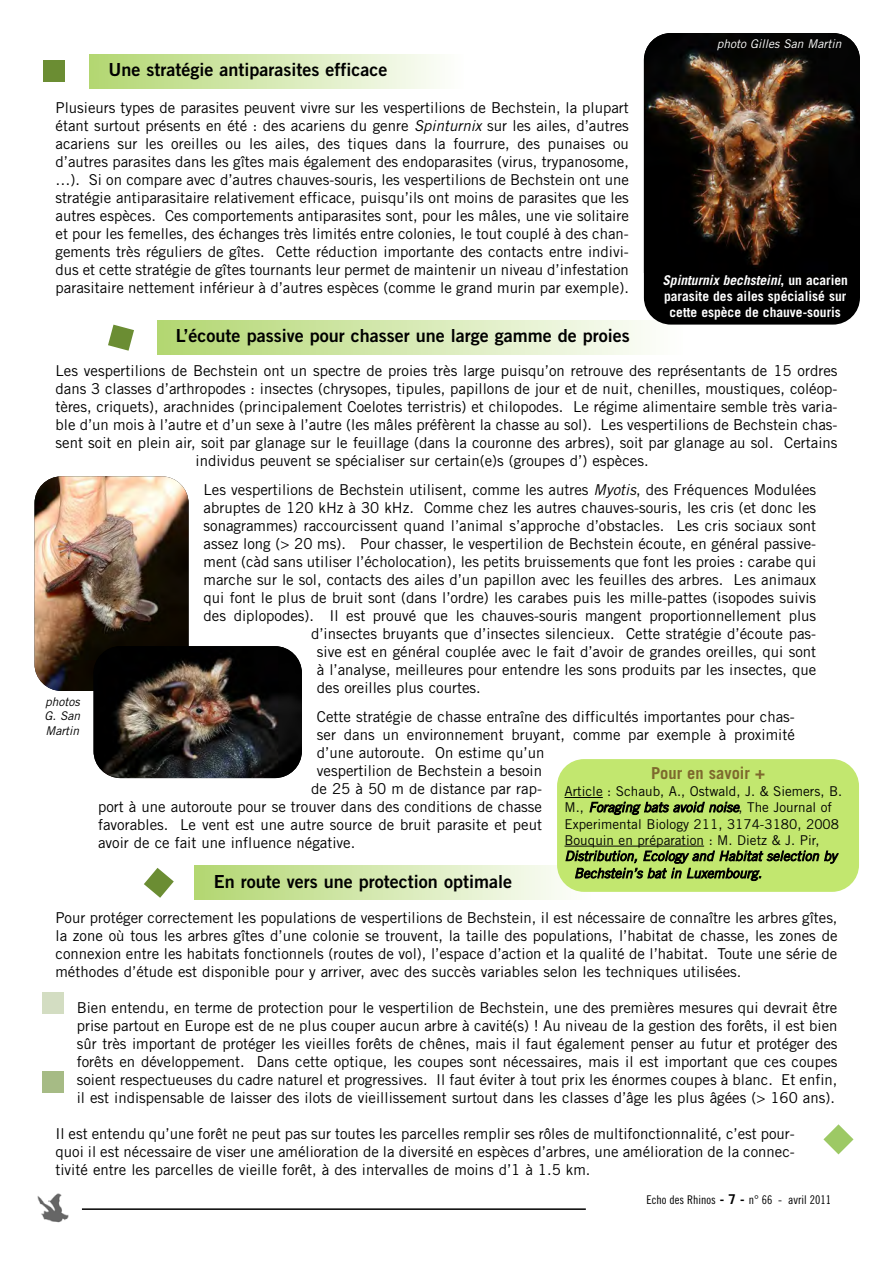
<style>
.page{position:relative;width:893px;height:1263px;background:#fff}
.page>*{position:absolute;margin:0;border:0;box-sizing:border-box;transform-origin:0 0}
.t1{font:18px "Trade Gothic Bold Two";color:#000}
.t2{font:700 16.5px "Trade Gothic";color:#7d692d}
.t3{font:15px/18px "Trade Gothic";color:#000;text-align:justify}
.t4{font:13.5px/16.2px "Trade Gothic";color:#000}
.t5{font:700 13.5px/16.2px "Trade Gothic";color:#fff;text-align:center}
.t6{font:italic 13.5px/17.2px "Trade Gothic";color:#000}
.t7{font:12px "Trade Gothic Cond Eighteen";color:#000}
.t8{font:italic 12px "Trade Gothic";color:#fff}
.t9{font:italic 12px/14.4px "Trade Gothic";color:#000;text-align:justify}
.s1{font-style:italic}
.s2{font-family:"Trade Gothic";font-weight:700;font-size:13.5px}
</style>
<div class="page">
<div style="left:157px;top:321px;width:526px;height:34px;background:linear-gradient(to right,#b3d771,#fefffd)"></div>
<hr style="left:82px;top:1208px;width:504px;height:2px;background:#000">
<img style="left:38px;top:1193px;width:31px;height:30px">
<div style="left:644px;top:33px;width:216px;height:292px;background:#000;border-radius:27px"></div>
<img style="left:644px;top:33px;width:216px;height:234px">
<img style="left:34px;top:476px;width:155px;height:215px;border-radius:27px">
<img style="left:94px;top:646px;width:208px;height:132px;border-radius:27px">
<div style="left:43px;top:60px;width:21px;height:22px;background:#6b8d33"></div>
<div style="left:89px;top:54px;width:374px;height:34px;background:linear-gradient(to right,#b3d671,#fefefd)"></div>
<svg style="left:108px;top:325px;width:26px;height:26px"></svg>
<svg style="left:144px;top:868px;width:30px;height:30px"></svg>
<svg style="left:823px;top:1124px;width:30px;height:30px"></svg>
<div style="left:43px;top:992px;width:21px;height:22px;background:#d3ddc2"></div>
<div style="left:43px;top:1071px;width:21px;height:22px;background:#a6bb85"></div>
<div style="left:195px;top:866px;width:396px;height:34px;background:linear-gradient(to right,#b3d771,#fefefd)"></div>
<div style="left:557px;top:759px;width:302px;height:133px;background:#c2e76f;border-radius:27px"></div>
<hr style="left:565px;top:797px;width:38px;height:1px;background:#000">
<hr style="left:565px;top:846px;width:139px;height:1px;background:#000">
<p class="t1" style="left:108px;top:58px;width:281px">Une stratégie antiparasites efficace</p>
<p class="t3" style="left:56px;top:98px;width:575px">Plusieurs types de parasites peuvent vivre sur les vespertilions de Bechstein, la plupart étant surtout présents en été : des acariens du genre <span class="s1">Spinturnix</span> sur les ailes, d’autres acariens sur les oreilles ou les ailes, des tiques dans la fourrure, des punaises ou d’autres parasites dans les gîtes mais également des endoparasites (virus, trypanosome, …). Si on compare avec d’autres chauves-souris, les vespertilions de Bechstein ont une stratégie antiparasitaire relativement efficace, puisqu’ils ont moins de parasites que les autres espèces. Ces comportements antiparasites sont, pour les mâles, une vie solitaire et pour les femelles, des échanges très limités entre colonies, le tout couplé à des chan&shy;gements très réguliers de gîtes. Cette réduction importante des contacts entre indivi&shy;dus et cette stratégie de gîtes tournants leur permet de maintenir un niveau d’infestation parasitaire nettement inférieur à d’autres espèces (comme le grand murin par exemple).</p>
<p class="t1" style="left:176px;top:325px;width:455px">L’écoute passive pour chasser une large gamme de proies</p>
<p class="t8" style="left:717px;top:36px;width:126px">photo Gilles San Martin</p>
<p class="t5" style="left:662px;top:272px;width:187px"><span class="s1">Spinturnixbechsteini</span>, u n a c a r i e n parasite des ailes spécialisé sur cette espèce de chauve-souris</p>
<p class="t3" style="left:56px;top:362px;width:783px">Les vespertilions de Bechstein ont un spectre de proies très large puisqu’on retrouve des représentants de 15 ordres</p>
<p class="t3" style="left:56px;top:380px;width:783px">dans 3 classes d’arthropodes : insectes (chrysopes, tipules, papillons de jour et de nuit, chenilles, moustiques, coléop-</p>
<p class="t3" style="left:56px;top:398px;width:783px">tères, criquets), arachnides (principalement Coelotes terristris) et chilopodes. Le régime alimentaire semble très varia-</p>
<p class="t3" style="left:56px;top:416px;width:783px">ble d’un mois à l’autre et d’un sexe à l’autre (les mâles préfèrent la chasse au sol). Les vespertilions de Bechstein chas-</p>
<p class="t3" style="left:56px;top:434px;width:783px">sent soit en plein air, soit par glanage sur le feuillage (dans la couronne des arbres), soit par glanage au sol. Certains</p>
<p class="t3" style="left:195px;top:452px;width:455px">individus peuvent se spécialiser sur certain(e)s (groupes d’) espèces.</p>
<p class="t3" style="left:204px;top:480px;width:614px">Les vespertilions de Bechstein utilisent, comme les autres <span class="s1">Myotis</span>, des Fréquences Modulées</p>
<p class="t3" style="left:204px;top:498px;width:614px">abruptes de 120 kHz à 30 kHz. Comme chez les autres chauves-souris, les cris (et donc les</p>
<p class="t3" style="left:204px;top:516px;width:614px">sonagrammes) raccourcissent quand l’animal s’approche d’obstacles. Les cris sociaux sont</p>
<p class="t3" style="left:204px;top:534px;width:614px">assez long (&gt; 20 ms). Pour chasser, le vespertilion de Bechstein écoute, en général passive-</p>
<p class="t3" style="left:204px;top:552px;width:614px">ment (càd sans utiliser l’écholocation), les petits bruissements que font les proies : carabe qui</p>
<p class="t3" style="left:204px;top:570px;width:614px">marche sur le sol, contacts des ailes d’un papillon avec les feuilles des arbres. Les animaux</p>
<p class="t3" style="left:204px;top:588px;width:614px">qui font le plus de bruit sont (dans l’ordre) les carabes puis les mille-pattes (isopodes suivis</p>
<p class="t3" style="left:204px;top:606px;width:614px">des diplopodes). Il est prouvé que les chauves-souris mangent proportionnellement plus</p>
<p class="t3" style="left:311px;top:624px;width:507px">d’insectes bruyants que d’insectes silencieux. Cette stratégie d’écoute pas-</p>
<p class="t3" style="left:317px;top:642px;width:501px">sive est en général couplée avec le fait d’avoir de grandes oreilles, qui sont</p>
<p class="t3" style="left:317px;top:660px;width:501px">à l’analyse, meilleures pour entendre les sons produits par les insectes, que</p>
<p class="t3" style="left:317px;top:678px;width:165px">des oreilles plus courtes.</p>
<p class="t3" style="left:317px;top:707px;width:479px">Cette stratégie de chasse entraîne des difficultés importantes pour chas-</p>
<p class="t3" style="left:317px;top:725px;width:480px">ser dans un environnement bruyant, comme par exemple à proximité</p>
<p class="t3" style="left:317px;top:743px;width:229px">d’une autoroute. On estime qu’un</p>
<p class="t3" style="left:317px;top:761px;width:227px">vespertilion de Bechstein a besoin</p>
<p class="t3" style="left:311px;top:779px;width:232px">de 25 à 50 m de distance par rap-</p>
<p class="t3" style="left:98px;top:797px;width:446px">port à une autoroute pour se trouver dans des conditions de chasse</p>
<p class="t3" style="left:98px;top:815px;width:445px">favorables. Le vent est une autre source de bruit parasite et peut</p>
<p class="t3" style="left:98px;top:833px;width:259px">avoir de ce fait une influence négative.</p>
<p class="t9" style="left:44px;top:694px;width:37px">photos G. San Martin</p>
<p class="t2" style="left:651px;top:762px;width:115px">Pour en savoir +</p>
<p class="t4" style="left:565px;top:783px;width:279px">Article : Schaub, A., Ostwald, J. &amp; Siemers, B.<br>M . , <span class="s1">Foraging bats avoid noise</span>, T h e J o u r n a l o f Experimental Biology 211, 3174-3180, 2008<br>Bouquin en préparation : M. Dietz &amp; J. Pir,</p>
<p class="t6" style="left:574px;top:847px;width:268px;text-indent:-9px">Distribution, Ecology and Habitat selection by<br>Bechstein’s bat in Luxembourg.</p>
<p class="t1" style="left:214px;top:870px;width:300px">En route vers une protection optimale</p>
<p class="t3" style="left:55px;top:909px;width:783px">Pour protéger correctement les populations de vespertilions de Bechstein, il est nécessaire de connaître les arbres gîtes, la zone où tous les arbres gîtes d’une colonie se trouvent, la taille des populations, l’habitat de chasse, les zones de connexion entre les habitats fonctionnels (routes de vol), l’espace d’action et la qualité de l’habitat. Toute une série de méthodes d’étude est disponible pour y arriver, avec des succès variables selon les techniques utilisées.</p>
<p class="t3" style="left:77px;top:999px;width:762px">Bien entendu, en terme de protection pour le vespertilion de Bechstein, une des premières mesures qui devrait être prise partout en Europe est de ne plus couper aucun arbre à cavité(s) ! Au niveau de la gestion des forêts, il est bien sûr très important de protéger les vieilles forêts de chênes, mais il faut également penser au futur et protéger des forêts en développement. Dans cette optique, les coupes sont nécessaires, mais il est important que ces coupes soient respectueuses du cadre naturel et progressives. Il faut éviter à tout prix les énormes coupes à blanc. Et enfin, il est indispensable de laisser des ilots de vieillissement surtout dans les classes d’âge les plus âgées (&gt; 160 ans).</p>
<p class="t3" style="left:55px;top:1125px;width:741px">Il est entendu qu’une forêt ne peut pas sur toutes les parcelles remplir ses rôles de multifonctionnalité, c’est pour&shy;quoi il est nécessaire de viser une amélioration de la diversité en espèces d’arbres, une amélioration de la connec&shy;tivité entre les parcelles de vieille forêt, à des intervalles de moins d’1 à 1.5 km.</p>
<p class="t7" style="left:647px;top:1193px;width:186px">Echo des Rhinos <span class="s2">- 7 -</span> n° 66 - avril 2011</p>
</div>
